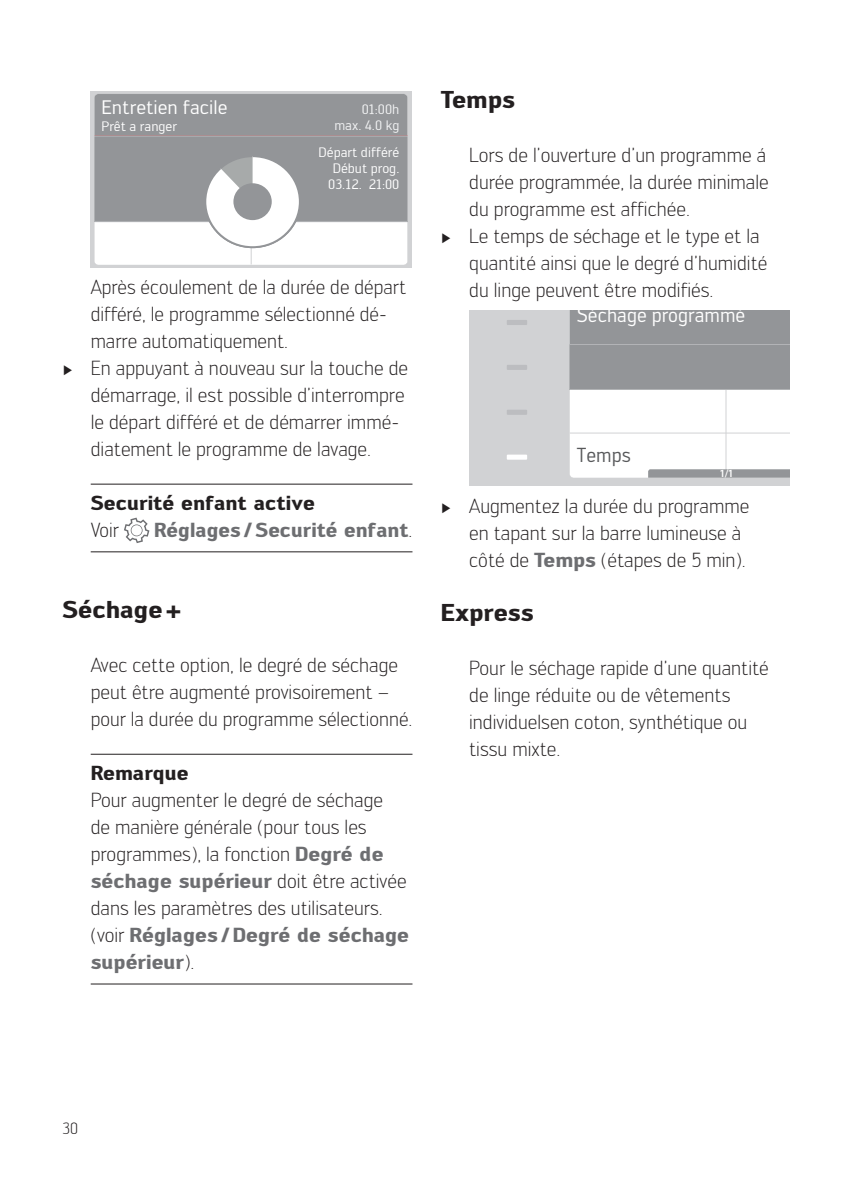
<style>
.page{position:relative;width:842px;height:1191px;background:#fff}
.page>*{position:absolute;margin:0;border:0;box-sizing:border-box;transform-origin:0 0}
.t1{font:700 24px "Engel";color:#231f20}
.t2{font:300 20px/27px "Engel";color:#231f20}
.t3{font:700 20px "Engel";color:#231f20}
.t4{font:700 20px "Engel";color:#6d6e71}
.t5{font:20px "Engel";color:#fff}
.t6{font:20px "Engel";color:#57585a}
.t7{font:19.2px "Engel";color:#fff;scale:1.04 1}
.t8{font:300 16px "Engel";color:#231f20}
.t9{font:13.4px/16.2px "Engel";color:#fff;text-align:right;scale:1.04 1}
.t10{font:13.4px/15.6px "Engel";color:#f2f3f4;text-align:right;scale:1.04 1}
.t11{font:600 11px "Myriad Pro";color:#fff}
.s1{font-family:"Century";font-weight:400;font-size:14px}
.s2{font-weight:300;color:#231f20}
.s3{font-weight:700;color:#6d6e71}
</style>
<div class="page">
<hr style="left:91px;top:483px;width:321px;height:1px;background:#231f20">
<hr style="left:91px;top:551px;width:321px;height:1px;background:#231f20">
<hr style="left:91px;top:753px;width:321px;height:1px;background:#231f20">
<hr style="left:91px;top:983px;width:321px;height:1px;background:#231f20">
<div style="left:91px;top:92px;width:320px;height:175px;background:#d1d2d4"></div>
<svg style="left:94px;top:249px;width:314px;height:16px;fill:#fff"></svg>
<hr style="left:251px;top:179px;width:1px;height:85px;background:#d1d2d4">
<svg style="left:94px;top:94px;width:314px;height:155px"></svg>
<div style="left:233px;top:183px;width:39px;height:37px;background:#939598;border-radius:50%"></div>
<svg style="left:124px;top:517px;width:25px;height:26px"></svg>
<div style="left:469px;top:310px;width:320px;height:176px;background:#d1d2d4"></div>
<div style="left:507px;top:320px;width:20px;height:5px;background:#bcbdc0"></div>
<div style="left:507px;top:365px;width:20px;height:5px;background:#bcbdc0"></div>
<div style="left:507px;top:410px;width:20px;height:5px;background:#bcbdc0"></div>
<div style="left:507px;top:454px;width:20px;height:6px;background:#fff"></div>
<div style="left:566px;top:310px;width:223px;height:172px;background:#d1d2d4"></div>
<svg style="left:569px;top:310px;width:220px;height:168px"></svg>
<p class="t7" style="left:102px;top:101px;width:123px">Entretien facile</p>
<p class="t9" style="left:102px;top:119px;width:74px">Prêt a ranger</p>
<p class="t10" style="left:334px;top:103px;width:64px">01:00h max. 4.0 kg</p>
<p class="t9" style="left:319px;top:145px;width:79px">Départ différé<br>Début prog.<br>03.12. 21:00</p>
<p class="t2" style="left:91px;top:274px;width:317px">Après écoulement de la durée de départ</p>
<p class="t2" style="left:91px;top:301px;width:298px">différé, le programme sélectionné dé-</p>
<p class="t2" style="left:91px;top:328px;width:199px">marre automatiquement.</p>
<p class="t2" style="left:62px;top:355px;width:347px"><span class="s1">►</span> En appuyant à nouveau sur la touche de</p>
<p class="t2" style="left:91px;top:382px;width:315px">démarrage, il est possible d’interrompre</p>
<p class="t2" style="left:91px;top:409px;width:310px">le départ différé et de démarrer immé-</p>
<p class="t2" style="left:91px;top:436px;width:282px">diatement le programme de lavage.</p>
<p class="t3" style="left:91px;top:491px;width:226px">Securité enfant active</p>
<p class="t2" style="left:91px;top:517px;width:30px">Voir</p>
<p class="t4" style="left:154px;top:518px;width:260px">Réglages / Securité enfant<span class="s2">.</span></p>
<p class="t1" style="left:62px;top:595px;width:121px">Séchage +</p>
<p class="t2" style="left:91px;top:652px;width:323px">Avec cette option, le degré de séchage peut être augmenté provisoirement – pour la durée du programme sélectionné.</p>
<p class="t3" style="left:91px;top:761px;width:99px">Remarque</p>
<p class="t2" style="left:91px;top:787px;width:320px">Pour augmenter le degré de séchage<br>de manière générale (pour tous les programmes), la fonction <span class="s3">Degré de séchage supérieur</span> doit être activée dans les paramètres des utilisateurs. (voir <span class="s3">Réglages / Degré de séchage supérieur</span>).</p>
<p class="t1" style="left:441px;top:85px;width:76px">Temps</p>
<p class="t2" style="left:469px;top:142px;width:298px">Lors de l’ouverture d’un programme á</p>
<p class="t2" style="left:469px;top:169px;width:301px">durée programmée, la durée minimale</p>
<p class="t2" style="left:469px;top:196px;width:222px">du programme est affichée.</p>
<p class="t2" style="left:441px;top:223px;width:320px"><span class="s1">►</span> Le temps de séchage et le type et la</p>
<p class="t2" style="left:469px;top:250px;width:300px">quantité ainsi que le degré d’humidité</p>
<p class="t2" style="left:469px;top:277px;width:246px">du linge peuvent être modifiés.</p>
<p class="t5" style="left:577px;top:307px;width:170px">Séchage programmé</p>
<p class="t6" style="left:577px;top:447px;width:55px">Temps</p>
<p class="t2" style="left:469px;top:493px;width:282px;text-indent:-28px"><span class="s1">►</span> Augmentez la durée du programme en tapant sur la barre lumineuse à côté de <span class="s3">Temps</span> (étapes de 5 min).</p>
<p class="t1" style="left:441px;top:598px;width:95px">Express</p>
<p class="t2" style="left:469px;top:655px;width:301px">Pour le séchage rapide d’une quantité de linge réduite ou de vêtements individuelsen coton, synthétique ou tissu mixte.</p>
<p class="t11" style="left:719px;top:467px;width:16px">1/1</p>
<p class="t8" style="left:62px;top:1120px;width:17px">30</p>
</div>
